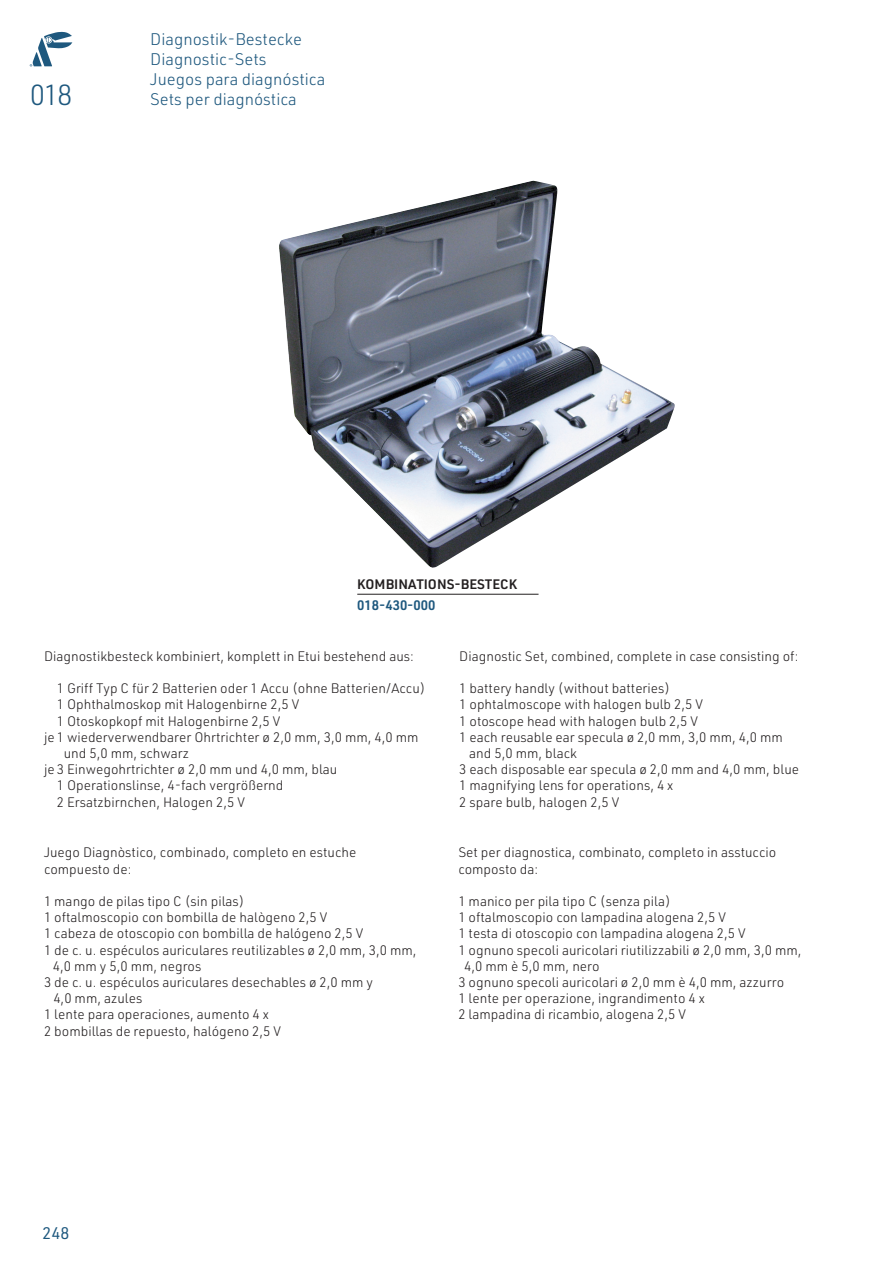
<style>
.page{position:relative;width:893px;height:1263px;background:#fff}
.page>*{position:absolute;margin:0;border:0;box-sizing:border-box;transform-origin:0 0}
.t1{font:300 28.5px "URWDIN";color:#1e587e}
.t2{font:300 16.5px/19.8px "URWDIN";color:#1e587e}
.t3{font:16.5px "URWDIN";color:#1e587e}
.t4{font:300 13.5px/16.2px "URWDIN";color:#231f20}
.t5{font:600 13.5px "URWDIN";color:#231f20}
.t6{font:600 13.5px "URWDIN";color:#1e587e}
</style>
<div class="page">
<svg style="left:30px;top:32px;width:42px;height:35px"></svg>
<img style="left:279px;top:181px;width:396px;height:387px">
<hr style="left:357px;top:594px;width:181px;height:1px;background:#231f20">
<h1 class="t1" style="left:30px;top:77px;width:44px">018</h1>
<p class="t2" style="left:150px;top:29px;width:176px">Diagnostik-Bestecke<br>Diagnostic-Sets<br>Juegos para diagnóstica<br>Sets per diagnóstica</p>
<p class="t5" style="left:357px;top:575px;width:161px">KOMBINATIONS-BESTECK</p>
<p class="t6" style="left:357px;top:596px;width:80px">018-430-000</p>
<p class="t4" style="left:44px;top:647px;width:371px">Diagnostikbesteck kombiniert, komplett in Etui bestehend aus:</p>
<p class="t4" style="left:57px;top:680px;width:370px">1 Griff Typ C für 2 Batterien oder 1 Accu (ohne Batterien/Accu)</p>
<p class="t4" style="left:57px;top:696px;width:244px">1 Ophthalmoskop mit Halogenbirne 2,5 V</p>
<p class="t4" style="left:57px;top:712px;width:225px">1 Otoskopkopf mit Halogenbirne 2,5 V</p>
<p class="t4" style="left:44px;top:728px;width:376px">je 1 wiederverwendbarer Ohrtrichter ø 2,0 mm, 3,0 mm, 4,0 mm</p>
<p class="t4" style="left:64px;top:745px;width:127px">und 5,0 mm, schwarz</p>
<p class="t4" style="left:44px;top:761px;width:295px">je 3 Einwegohrtrichter ø 2,0 mm und 4,0 mm, blau</p>
<p class="t4" style="left:57px;top:777px;width:228px">1 Operationslinse, 4-fach vergrößernd</p>
<p class="t4" style="left:57px;top:793px;width:190px">2 Ersatzbirnchen, Halogen 2,5 V</p>
<p class="t4" style="left:44px;top:844px;width:314px">Juego Diagnòstico, combinado, completo en estuche compuesto de:</p>
<p class="t4" style="left:44px;top:893px;width:202px">1 mango de pilas tipo C (sin pilas)</p>
<p class="t4" style="left:44px;top:909px;width:285px">1 oftalmoscopio con bombilla de halògeno 2,5 V</p>
<p class="t4" style="left:44px;top:925px;width:321px">1 cabeza de otoscopio con bombilla de halógeno 2,5 V</p>
<p class="t4" style="left:44px;top:941px;width:374px">1 de c. u. espéculos auriculares reutilizables ø 2,0 mm, 3,0 mm,</p>
<p class="t4" style="left:53px;top:957px;width:150px">4,0 mm y 5,0 mm, negros</p>
<p class="t4" style="left:44px;top:974px;width:331px">3 de c. u. espéculos auriculares desechables ø 2,0 mm y</p>
<p class="t4" style="left:53px;top:990px;width:91px">4,0 mm, azules</p>
<p class="t4" style="left:44px;top:1006px;width:226px">1 lente para operaciones, aumento 4 x</p>
<p class="t4" style="left:44px;top:1022px;width:238px">2 bombillas de repuesto, halógeno 2,5 V</p>
<p class="t4" style="left:459px;top:647px;width:341px">Diagnostic Set, combined, complete in case consisting of:</p>
<p class="t4" style="left:459px;top:680px;width:213px">1 battery handly (without batteries)</p>
<p class="t4" style="left:459px;top:696px;width:245px">1 ophtalmoscope with halogen bulb 2,5 V</p>
<p class="t4" style="left:459px;top:712px;width:240px">1 otoscope head with halogen bulb 2,5 V</p>
<p class="t4" style="left:459px;top:728px;width:325px">1 each reusable ear specula ø 2,0 mm, 3,0 mm, 4,0 mm</p>
<p class="t4" style="left:469px;top:745px;width:109px">and 5,0 mm, black</p>
<p class="t4" style="left:459px;top:761px;width:341px">3 each disposable ear specula ø 2,0 mm and 4,0 mm, blue</p>
<p class="t4" style="left:459px;top:777px;width:216px">1 magnifying lens for operations, 4 x</p>
<p class="t4" style="left:459px;top:793px;width:161px">2 spare bulb, halogen 2,5 V</p>
<p class="t4" style="left:458px;top:844px;width:319px">Set per diagnostica, combinato, completo in asstuccio composto da:</p>
<p class="t4" style="left:458px;top:893px;width:214px">1 manico per pila tipo C (senza pila)</p>
<p class="t4" style="left:458px;top:909px;width:269px">1 oftalmoscopio con lampadina alogena 2,5 V</p>
<p class="t4" style="left:458px;top:925px;width:289px">1 testa di otoscopio con lampadina alogena 2,5 V</p>
<p class="t4" style="left:458px;top:941px;width:345px">1 ognuno specoli auricolari riutilizzabili ø 2,0 mm, 3,0 mm,</p>
<p class="t4" style="left:464px;top:957px;width:137px">4,0 mm è 5,0 mm, nero</p>
<p class="t4" style="left:458px;top:974px;width:327px">3 ognuno specoli auricolari ø 2,0 mm è 4,0 mm, azzurro</p>
<p class="t4" style="left:458px;top:990px;width:248px">1 lente per operazione, ingrandimento 4 x</p>
<p class="t4" style="left:458px;top:1006px;width:229px">2 lampadina di ricambio, alogena 2,5 V</p>
<p class="t3" style="left:43px;top:1222px;width:28px">248</p>
</div>
